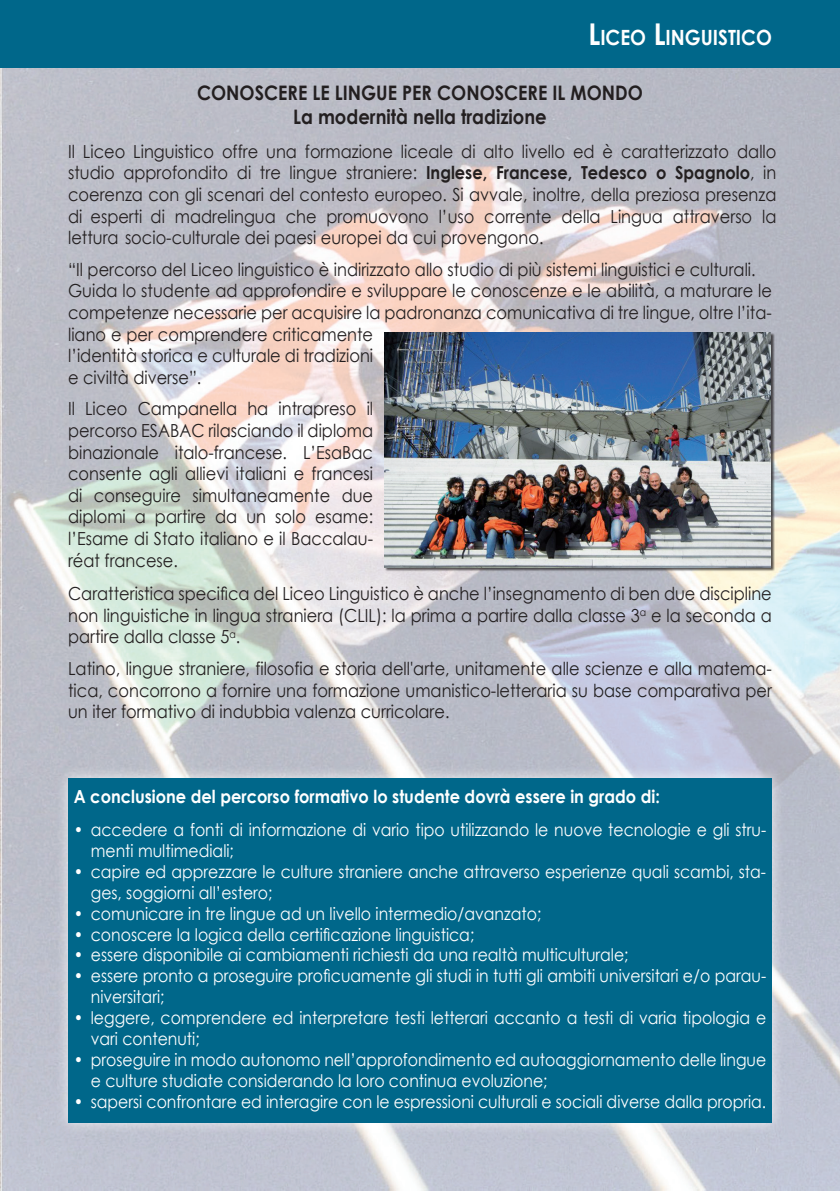
<style>
.page{position:relative;width:840px;height:1191px;background:#fff}
.page>*{position:absolute;margin:0;border:0;box-sizing:border-box;transform-origin:0 0}
.t1{font:700 21px "Century Gothic";color:#fff;scale:.9 1}
.t2{font:700 20px/24px "Century Gothic";color:#231f20;text-align:center;scale:.9 1}
.t3{font:18px/21.6px "Century Gothic";color:#231f20;text-align:justify;scale:.9 1}
.t4{font:700 18px "Century Gothic";color:#fff;scale:.9 1}
.t5{font:17.4px/20.8px "Century Gothic";color:#fff;scale:.9 1}
.s1{font-size:30px}
.s2{font-weight:700}
</style>
<div class="page">
<img style="left:0;top:67px;width:839px;height:1123px">
<div style="left:0;top:0;width:839px;height:67px;background:#00678a"></div>
<div style="left:55px;top:765px;width:729px;height:371px;background:#fff;opacity:.75"></div>
<div style="left:68px;top:778px;width:703px;height:345px;background:#00678a"></div>
<div style="left:384px;top:333px;width:390px;height:238px;background:#231f20;opacity:.75"></div>
<img style="left:384px;top:333px;width:386px;height:235px">
<p class="t1" style="left:588px;top:21px;width:205px"><span class="s1">L</span>ICEO <span class="s1">L</span>INGUISTICO</p>
<p class="t2" style="left:197px;top:80px;width:496px">CONOSCERE LE LINGUE PER CONOSCERE IL MONDO<br>La modernità nella tradizione</p>
<p class="t3" style="left:68px;top:140px;width:788px">Il Liceo Linguistico offre una formazione liceale di alto livello ed è caratterizzato dallo studio approfondito di tre lingue straniere: <span class="s2">Inglese, Francese, Tedesco o Spagnolo</span>, in coerenza con gli scenari del contesto europeo. Si avvale, inoltre, della preziosa presenza di esperti di madrelingua che promuovono l’uso corrente della Lingua attraverso la lettura socio-culturale dei paesi europei da cui provengono.</p>
<p class="t3" style="left:68px;top:258px;width:783px;text-align:left">“Il percorso del Liceo linguistico è indirizzato allo studio di più sistemi linguistici e culturali.<br>Guida lo studente ad approfondire e sviluppare le conoscenze e le abilità, a maturare le competenze necessarie per acquisire la padronanza comunicativa di tre lingue, oltre l’ita&shy;liano e per comprendere criticamente<br>l’identità storica e culturale di tradizioni<br>e civiltà diverse”.</p>
<p class="t3" style="left:68px;top:398px;width:340px">Il Liceo Campanella ha intrapreso il percorso ESABAC rilasciando il diploma binazionale italo-francese. L’EsaBac consente agli allievi italiani e francesi di conseguire simultaneamente due diplomi a partire da un solo esame: l’Esame di Stato italiano e il Baccalau&shy;réat francese.</p>
<p class="t3" style="left:68px;top:582px;width:783px">Caratteristica specifica del Liceo Linguistico è anche l’insegnamento di ben due discipline non linguistiche in lingua straniera (CLIL): la prima a partire dalla classe 3<sup>a</sup> e la seconda a partire dalla classe 5<sup>a</sup>.</p>
<p class="t3" style="left:68px;top:657px;width:783px">Latino, lingue straniere, filosofia e storia dell'arte, unitamente alle scienze e alla matema&shy;tica, concorrono a fornire una formazione umanistico-letteraria su base comparativa per un iter formativo di indubbia valenza curricolare.</p>
<p class="t4" style="left:74px;top:783px;width:652px">A conclusione del percorso formativo lo studente dovrà essere in grado di:</p>
<p class="t5" style="left:91px;top:819px;width:751px;text-indent:-17px">• accedere a fonti di informazione di vario tipo utilizzando le nuove tecnologie e gli stru&shy;menti multimediali;</p>
<p class="t5" style="left:91px;top:861px;width:751px;text-indent:-17px">• capire ed apprezzare le culture straniere anche attraverso esperienze quali scambi, sta&shy;ges, soggiorni all’estero;</p>
<p class="t5" style="left:74px;top:902px;width:520px">• comunicare in tre lingue ad un livello intermedio/avanzato;</p>
<p class="t5" style="left:74px;top:923px;width:446px">• conoscere la logica della certificazione linguistica;</p>
<p class="t5" style="left:74px;top:944px;width:617px">• essere disponibile ai cambiamenti richiesti da una realtà multiculturale;</p>
<p class="t5" style="left:91px;top:965px;width:751px;text-indent:-17px">• essere pronto a proseguire proficuamente gli studi in tutti gli ambiti universitari e/o parau&shy;niversitari;</p>
<p class="t5" style="left:91px;top:1007px;width:751px;text-indent:-17px">• leggere, comprendere ed interpretare testi letterari accanto a testi di varia tipologia e vari contenuti;</p>
<p class="t5" style="left:91px;top:1049px;width:751px;text-indent:-17px">• proseguire in modo autonomo nell’approfondimento ed autoaggiornamento delle lingue e culture studiate considerando la loro continua evoluzione;</p>
<p class="t5" style="left:74px;top:1090px;width:770px">• sapersi confrontare ed interagire con le espressioni culturali e sociali diverse dalla propria.</p>
</div>
